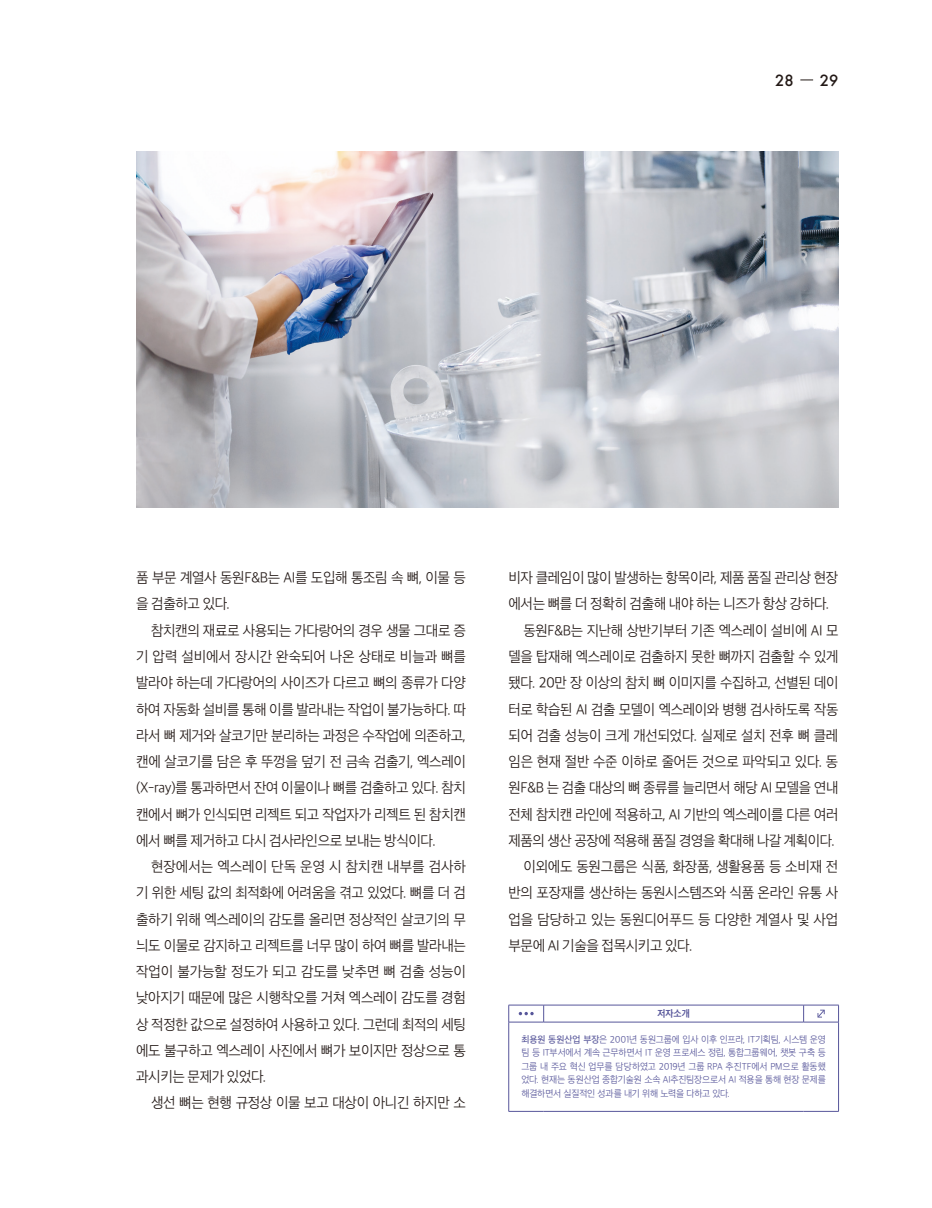
<style>
.page{position:relative;width:932px;height:1208px;background:#fff}
.page>*{position:absolute;margin:0;border:0;box-sizing:border-box;transform-origin:0 0}
.본문고딕_10{font:300 15px/26.2px "Apple SD Gothic Neo";letter-spacing:-.025em;color:#231916;text-align:justify;scale:.96 1}
.본문고딕_10-2{font:300 15px/26.2px "Apple SD Gothic Neo";letter-spacing:-.025em;color:#231916;text-align:justify;scale:.95 1}
.t1{font:500 15px "Futura";color:#231916}
.저자소개_6_5{font:300 9.75px/13.5px "Apple SD Gothic Neo";letter-spacing:-.02em;color:#57569a;text-align:justify;scale:.96 1}
.저자소개_6_5-2{font:700 9.75px "Apple SD Gothic Neo";color:#57569a;scale:.96 1}
.s1{font-weight:500}
</style>
<div class="page">
<svg style="left:800px;top:80px;width:12px;height:1px"></svg>
<hr style="left:508px;top:1004px;width:35px;height:1px;background:#57569a">
<svg style="left:508px;top:1005px;width:1px;height:16px"></svg>
<hr style="left:543px;top:1004px;width:260px;height:1px;background:#57569a">
<svg style="left:543px;top:1005px;width:1px;height:16px"></svg>
<hr style="left:803px;top:1004px;width:35px;height:1px;background:#57569a">
<svg style="left:803px;top:1005px;width:1px;height:16px"></svg>
<svg style="left:838px;top:1005px;width:1px;height:17px"></svg>
<hr style="left:508px;top:1021px;width:35px;height:1px;background:#57569a">
<hr style="left:508px;top:1022px;width:1px;height:89px;background:#57569a">
<hr style="left:543px;top:1021px;width:260px;height:1px;background:#57569a">
<hr style="left:803px;top:1021px;width:35px;height:1px;background:#57569a">
<hr style="left:838px;top:1022px;width:1px;height:89px;background:#57569a">
<hr style="left:508px;top:1111px;width:35px;height:1px;background:#57569a">
<hr style="left:543px;top:1111px;width:260px;height:1px;background:#57569a">
<hr style="left:803px;top:1111px;width:35px;height:1px;background:#57569a">
<svg style="left:518px;top:1012px;width:15px;height:3px"></svg>
<svg style="left:817px;top:1009px;width:7px;height:8px"></svg>
<img style="left:136px;top:151px;width:702px;height:356px">
<p class="t1" style="left:775px;top:70px;width:20px">28</p>
<p class="t1" style="left:819px;top:70px;width:20px">29</p>
<p class="본문고딕_10" style="left:136px;top:565px;width:345px">품 부문 계열사 동원F&amp;B는 AI를 도입해 통조림 속 뼈, 이물 등 을 검출하고 있다.</p>
<p class="본문고딕_10" style="left:136px;top:618px;width:345px;text-indent:15px">참치캔의 재료로 사용되는 가다랑어의 경우 생물 그대로 증 기 압력 설비에서 장시간 완숙되어 나온 상태로 비늘과 뼈를 발라야 하는데 가다랑어의 사이즈가 다르고 뼈의 종류가 다양 하여 자동화 설비를 통해 이를 발라내는 작업이 불가능하다. 따 라서 뼈 제거와 살코기만 분리하는 과정은 수작업에 의존하고, 캔에 살코기를 담은 후 뚜껑을 덮기 전 금속 검출기, 엑스레이 (X-ray)를 통과하면서 잔여 이물이나 뼈를 검출하고 있다. 참치 캔에서 뼈가 인식되면 리젝트 되고 작업자가 리젝트 된 참치캔 에서 뼈를 제거하고 다시 검사라인으로 보내는 방식이다.</p>
<p class="본문고딕_10" style="left:136px;top:854px;width:345px;text-indent:15px">현장에서는 엑스레이 단독 운영 시 참치캔 내부를 검사하 기 위한 세팅 값의 최적화에 어려움을 겪고 있었다. 뼈를 더 검 출하기 위해 엑스레이의 감도를 올리면 정상적인 살코기의 무 늬도 이물로 감지하고 리젝트를 너무 많이 하여 뼈를 발라내는 작업이 불가능할 정도가 되고 감도를 낮추면 뼈 검출 성능이 낮아지기 때문에 많은 시행착오를 거쳐 엑스레이 감도를 경험 상 적정한 값으로 설정하여 사용하고 있다. 그런데 최적의 세팅 에도 불구하고 엑스레이 사진에서 뼈가 보이지만 정상으로 통 과시키는 문제가 있었다.</p>
<p class="본문고딕_10" style="left:151px;top:1090px;width:329px">생선 뼈는 현행 규정상 이물 보고 대상이 아니긴 하지만 소</p>
<p class="본문고딕_10" style="left:508px;top:565px;width:345px">비자 클레임이 많이 발생하는 항목이라, 제품 품질 관리상 현장 에서는 뼈를 더 정확히 검출해 내야 하는 니즈가 항상 강하다.</p>
<p class="본문고딕_10-2" style="left:508px;top:618px;width:349px;text-indent:15px">동원F&amp;B는 지난해 상반기부터 기존 엑스레이 설비에 AI 모 델을 탑재해 엑스레이로 검출하지 못한 뼈까지 검출할 수 있게 됐다. 20만 장 이상의 참치 뼈 이미지를 수집하고, 선별된 데이 터로 학습된 AI 검출 모델이 엑스레이와 병행 검사하도록 작동 되어 검출 성능이 크게 개선되었다. 실제로 설치 전후 뼈 클레 임은 현재 절반 수준 이하로 줄어든 것으로 파악되고 있다. 동 원F&amp;B 는 검출 대상의 뼈 종류를 늘리면서 해당 AI 모델을 연내 전체 참치캔 라인에 적용하고, AI 기반의 엑스레이를 다른 여러 제품의 생산 공장에 적용해 품질 경영을 확대해 나갈 계획이다.</p>
<p class="본문고딕_10" style="left:508px;top:854px;width:345px;text-indent:15px">이외에도 동원그룹은 식품, 화장품, 생활용품 등 소비재 전 반의 포장재를 생산하는 동원시스템즈와 식품 온라인 유통 사 업을 담당하고 있는 동원디어푸드 등 다양한 계열사 및 사업 부문에 AI 기술을 접목시키고 있다.</p>
<p class="저자소개_6_5-2" style="left:657px;top:1007px;width:35px">저자소개</p>
<p class="저자소개_6_5" style="left:521px;top:1033px;width:318px"><span class="s1">최용원 동원산업 부장</span>은 2001년 동원그룹에 입사 이후 인프라, IT기획팀, 시스템 운영 팀 등 IT부서에서 계속 근무하면서 IT 운영 프로세스 정립, 통합그룹웨어, 챗봇 구축 등 그룹 내 주요 혁신 업무를 담당하였고 2019년 그룹 RPA 추진TF에서 PM으로 활동했 었다. 현재는 동원산업 종합기술원 소속 AI추진팀장으로서 AI 적용을 통해 현장 문제를 해결하면서 실질적인 성과를 내기 위해 노력을 다하고 있다.</p>
</div>
